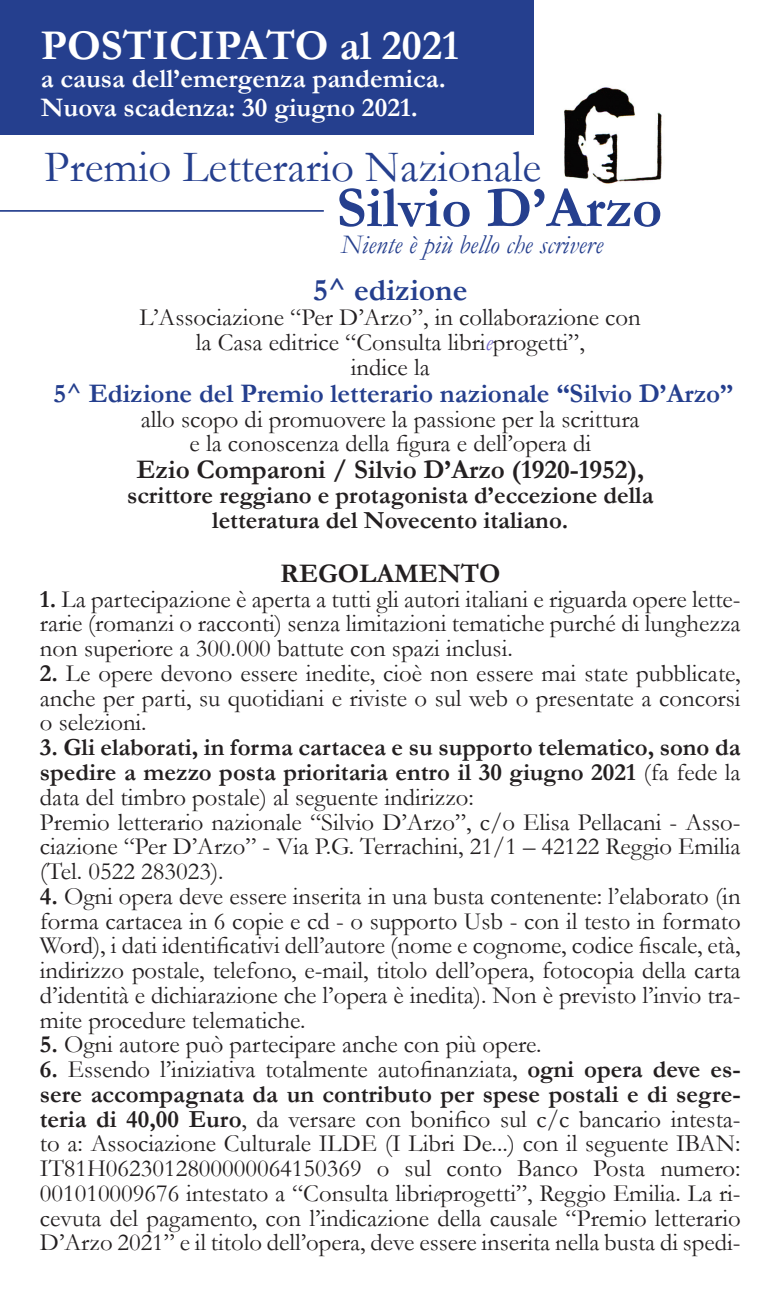
<style>
.page{position:relative;width:779px;height:1289px;background:#fff}
.page>*{position:absolute;margin:0;border:0;box-sizing:border-box;transform-origin:0 0}
.t1{font:700 58.5px "Garamond";color:#253f8e}
.t2{font:45px "Garamond";color:#253f8e}
.Normale{font:700 42.75px "Garamond";color:#fff}
.Normale-2{font:700 31.5px "Garamond";color:#253f8e}
.Normale-3{font:700 27px "Garamond";color:#fff}
.Normale-4{font:700 27px "Garamond";color:#253f8e}
.Normale-5{font:700 27px "Garamond";color:#231f20}
.t3{font:italic 27px "Garamond";color:#253f8e}
.Normale-6{font:24.75px/24.8px "Garamond";color:#231f20;text-align:justify}
.Normale-7{font:700 24.75px/24.8px "Garamond";color:#231f20;text-align:justify}
.s1{font-style:italic;color:#7063cb}
.s2{font-weight:700}
.s3{font-weight:400}
.s4{font-style:italic}
</style>
<div class="page">
<img style="left:564px;top:87px;width:98px;height:97px">
<hr style="left:0;top:210px;width:323px;height:2px;background:#253f8e">
<div style="left:0;top:0;width:533px;height:134px;background:#253f8e"></div>
<p class="Normale" style="left:41px;top:20px;width:419px">POSTICIPATO al 2021</p>
<p class="Normale-3" style="left:41px;top:63px;width:406px">a causa dell’emergenza pandemica.</p>
<p class="Normale-3" style="left:41px;top:91px;width:378px">Nuova scadenza: 30 giugno 2021.</p>
<p class="t2" style="left:44px;top:140px;width:498px">Premio Letterario Nazionale</p>
<p class="t1" style="left:336px;top:173px;width:327px">Silvio D’Arzo</p>
<p class="t3" style="left:340px;top:229px;width:263px">Niente è più bello che scrivere</p>
<p class="Normale-2" style="left:313px;top:272px;width:156px">5^ edizione</p>
<p class="Normale-6" style="left:139px;top:305px;width:502px">L’Associazione “Per D’Arzo”, in collaborazione con</p>
<p class="Normale-6" style="left:196px;top:329px;width:390px">la Casa editrice “Consulta libri<span class="s1">e</span>progetti”,</p>
<p class="Normale-6" style="left:350px;top:354px;width:80px">indice la</p>
<p class="Normale-4" style="left:53px;top:377px;width:681px">5^ Edizione del Premio letterario nazionale “Silvio D’Arzo”</p>
<p class="Normale-6" style="left:141px;top:406px;width:500px">allo scopo di promuovere la passione per la scrittura</p>
<p class="Normale-6" style="left:189px;top:431px;width:403px">e la conoscenza della figura e dell’opera di</p>
<p class="Normale-5" style="left:136px;top:453px;width:509px">Ezio Comparoni / Silvio D’Arzo (1920-1952),</p>
<p class="Normale-7" style="left:127px;top:482px;width:527px">scrittore reggiano e protagonista d’eccezione della</p>
<p class="Normale-7" style="left:212px;top:507px;width:357px">letteratura del Novecento italiano.</p>
<p class="Normale-5" style="left:280px;top:557px;width:221px">REGOLAMENTO</p>
<p class="Normale-6" style="left:40px;top:586px;width:701px"><span class="s2">1.</span> La partecipazione è aperta a tutti gli autori italiani e riguarda opere lette&shy;rarie (romanzi o racconti) senza limitazioni tematiche purché di lunghezza non superiore a 300.000 battute con spazi inclusi.</p>
<p class="Normale-6" style="left:40px;top:660px;width:701px"><span class="s2">2.</span> Le opere devono essere inedite, cioè non essere mai state pubblicate, anche per parti, su quotidiani e riviste o sul web o presentate a concorsi o selezioni.</p>
<p class="Normale-7" style="left:40px;top:734px;width:701px">3. Gli elaborati, in forma cartacea e su supporto telematico, sono da spedire a mezzo posta prioritaria entro il 30 giugno 2021 <span class="s3">(fa fede la data del timbro postale) al seguente indirizzo:</span></p>
<p class="Normale-6" style="left:40px;top:809px;width:701px">Premio letterario nazionale “Silvio D’Arzo”, c/o Elisa Pellacani - Asso&shy;ciazione “Per D’Arzo” - Via P.G. Terrachini, 21/1 – 42122 Reggio Emilia (Tel. 0522 283023).</p>
<p class="Normale-6" style="left:40px;top:883px;width:702px"><span class="s2">4.</span> Ogni opera deve essere inserita in una busta contenente: l’elaborato (in forma cartacea in 6 copie e cd - o supporto Usb - con il testo in formato Word), i dati identificativi dell’autore (nome e cognome, codice fiscale, età, indirizzo postale, telefono, e-mail, titolo dell’opera, fotocopia della carta d’identità e dichiarazione che l’opera è inedita). Non è previsto l’invio tra&shy;mite procedure telematiche.</p>
<p class="Normale-6" style="left:40px;top:1031px;width:503px"><span class="s2">5.</span> Ogni autore può partecipare anche con più opere.</p>
<p class="Normale-6" style="left:40px;top:1056px;width:702px"><span class="s2">6.</span> Essendo l’iniziativa totalmente autofinanziata, <span class="s2">ogni opera deve es&shy;sere accompagnata da un contributo per spese postali e di segre&shy;teria di 40,00 Euro</span>, da versare con bonifico sul c/c bancario intesta&shy;to a: Associazione Culturale ILDE (I Libri De...) con il seguente IBAN:<br>IT81H0623012800000064150369 o sul conto Banco Posta numero:<br>001010009676 intestato a “Consulta libri<span class="s4">e</span>progetti”, Reggio Emilia. La ri&shy;cevuta del pagamento, con l’indicazione della causale “Premio letterario D’Arzo 2021” e il titolo dell’opera, deve essere inserita nella busta di spedi-</p>
</div>
